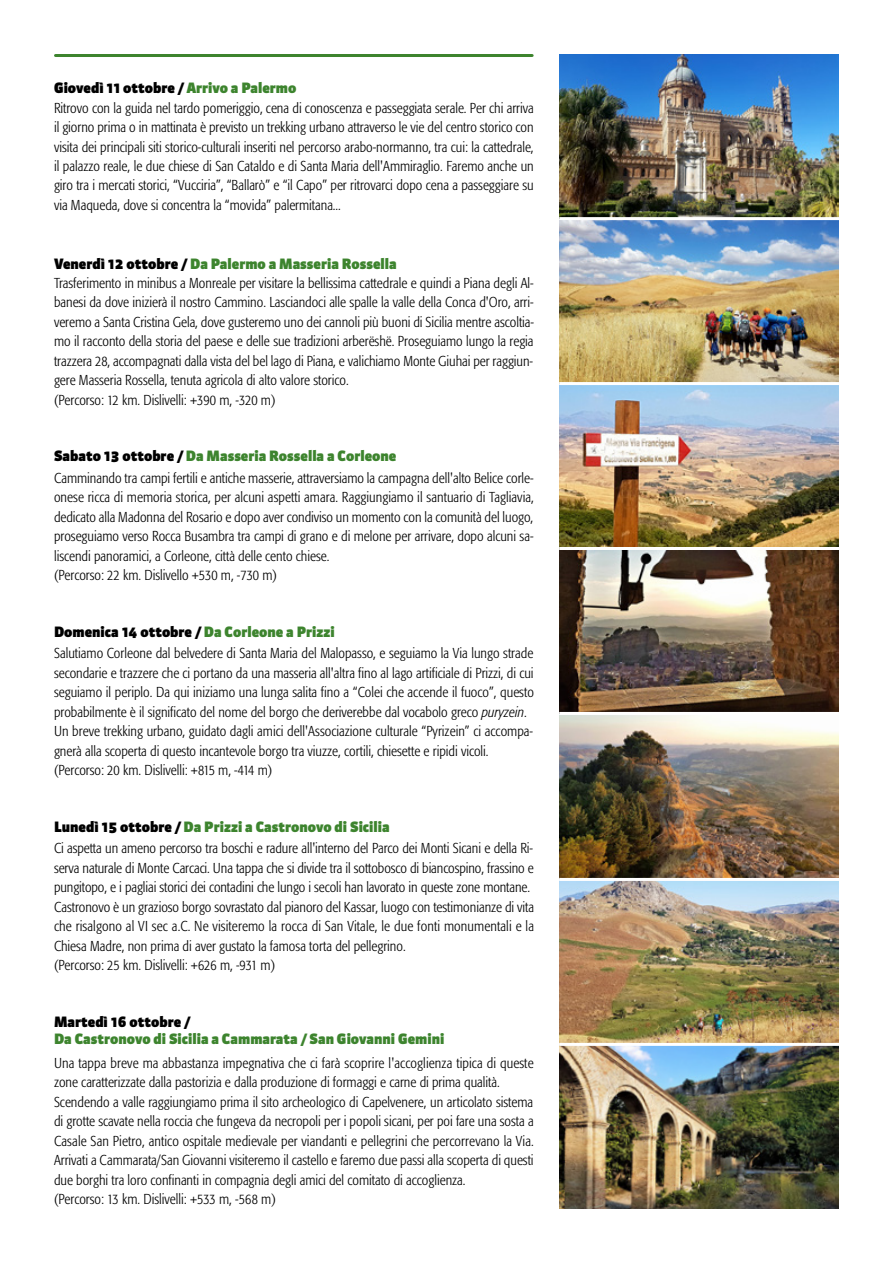
<style>
.page{position:relative;width:893px;height:1263px;background:#fff}
.page>*{position:absolute;margin:0;border:0;box-sizing:border-box;transform-origin:0 0}
.t1{font:300 condensed 14.25px/19.5px "Formata";color:#000}
.t2{font:900 14.25px "Sanuk";color:#3d842e}
.t3{font:900 14.25px "Sanuk";color:#000}
.s1{color:#3d842e}
.s2{color:#000}
.s3{font-style:italic}
</style>
<div class="page">
<img style="left:559px;top:54px;width:280px;height:824px">
<img style="left:559px;top:881px;width:280px;height:328px">
<hr style="left:559px;top:217px;width:280px;height:3px;background:#fff">
<hr style="left:559px;top:382px;width:280px;height:3px;background:#fff">
<hr style="left:559px;top:547px;width:280px;height:3px;background:#fff">
<hr style="left:559px;top:712px;width:280px;height:3px;background:#fff">
<hr style="left:559px;top:1043px;width:280px;height:3px;background:#fff">
<hr style="left:56px;top:54px;width:476px;height:3px;background:#3d842e">
<p class="t3" style="left:54px;top:79px;width:244px">Giovedì 11 ottobre / <span class="s1">Arrivo a Palermo</span></p>
<p class="t1" style="left:54px;top:98px;width:481px;text-align:justify">Ritrovo con la guida nel tardo pomeriggio, cena di conoscenza e passeggiata serale. Per chi arriva il giorno prima o in mattinata è previsto un trekking urbano attraverso le vie del centro storico con visita dei principali siti storico-culturali inseriti nel percorso arabo-normanno, tra cui: la cattedrale, il palazzo reale, le due chiese di San Cataldo e di Santa Maria dell'Ammiraglio. Faremo anche un giro tra i mercati storici, “Vucciria”, “Ballarò” e “il Capo” per ritrovarci dopo cena a passeggiare su via Maqueda, dove si concentra la “movida” palermitana...</p>
<p class="t2" style="left:54px;top:255px;width:344px"><span class="s2">Venerdì 12 ottobre /</span> Da Palermo a Masseria Rossella</p>
<p class="t1" style="left:54px;top:273px;width:482px">Trasferimento in minibus a Monreale per visitare la bellissima cattedrale e quindi a Piana degli Al&shy;banesi da dove inizierà il nostro Cammino. Lasciandoci alle spalle la valle della Conca d'Oro, arri&shy;veremo a Santa Cristina Gela, dove gusteremo uno dei cannoli più buoni di Sicilia mentre ascoltia&shy;mo il racconto della storia del paese e delle sue tradizioni arberëshë. Proseguiamo lungo la regia trazzera 28, accompagnati dalla vista del bel lago di Piana, e valichiamo Monte Giuhai per raggiun&shy;gere Masseria Rossella, tenuta agricola di alto valore storico.<br>(Percorso: 12 km. Dislivelli: +390 m, -320 m)</p>
<p class="t2" style="left:54px;top:447px;width:344px"><span class="s2">Sabato 13 ottobre /</span> Da Masseria Rossella a Corleone</p>
<p class="t1" style="left:54px;top:468px;width:481px">Camminando tra campi fertili e antiche masserie, attraversiamo la campagna dell'alto Belice corle&shy;onese ricca di memoria storica, per alcuni aspetti amara. Raggiungiamo il santuario di Tagliavia, dedicato alla Madonna del Rosario e dopo aver condiviso un momento con la comunità del luogo, proseguiamo verso Rocca Busambra tra campi di grano e di melone per arrivare, dopo alcuni sa&shy;liscendi panoramici, a Corleone, città delle cento chiese.<br>(Percorso: 22 km. Dislivello +530 m, -730 m)</p>
<p class="t3" style="left:54px;top:623px;width:282px">Domenica 14 ottobre / <span class="s1">Da Corleone a Prizzi</span></p>
<p class="t1" style="left:54px;top:644px;width:481px">Salutiamo Corleone dal belvedere di Santa Maria del Malopasso, e seguiamo la Via lungo strade secondarie e trazzere che ci portano da una masseria all'altra fino al lago artificiale di Prizzi, di cui seguiamo il periplo. Da qui iniziamo una lunga salita fino a “Colei che accende il fuoco”, questo probabilmente è il significato del nome del borgo che deriverebbe dal vocabolo greco <span class="s3">puryzein</span>.<br>Un breve trekking urbano, guidato dagli amici dell'Associazione culturale “Pyrizein” ci accompa&shy;gnerà alla scoperta di questo incantevole borgo tra viuzze, cortili, chiesette e ripidi vicoli. (Percorso: 20 km. Dislivelli: +815 m, -414 m)</p>
<p class="t2" style="left:54px;top:818px;width:337px"><span class="s2">Lunedì 15 ottobre /</span> Da Prizzi a Castronovo di Sicilia</p>
<p class="t1" style="left:54px;top:839px;width:482px">Ci aspetta un ameno percorso tra boschi e radure all'interno del Parco dei Monti Sicani e della Ri&shy;serva naturale di Monte Carcaci. Una tappa che si divide tra il sottobosco di biancospino, frassino e pungitopo, e i pagliai storici dei contadini che lungo i secoli han lavorato in queste zone montane.<br>Castronovo è un grazioso borgo sovrastato dal pianoro del Kassar, luogo con testimonianze di vita che risalgono al VI sec a.C. Ne visiteremo la rocca di San Vitale, le due fonti monumentali e la Chiesa Madre, non prima di aver gustato la famosa torta del pellegrino.<br>(Percorso: 25 km. Dislivelli: +626 m, -931 m)</p>
<p class="t3" style="left:54px;top:1013px;width:138px">Martedì 16 ottobre /</p>
<p class="t2" style="left:54px;top:1030px;width:392px">Da Castronovo di Sicilia a Cammarata / San Giovanni Gemini</p>
<p class="t1" style="left:54px;top:1053px;width:481px">Una tappa breve ma abbastanza impegnativa che ci farà scoprire l'accoglienza tipica di queste zone caratterizzate dalla pastorizia e dalla produzione di formaggi e carne di prima qualità.<br>Scendendo a valle raggiungiamo prima il sito archeologico di Capelvenere, un articolato sistema di grotte scavate nella roccia che fungeva da necropoli per i popoli sicani, per poi fare una sosta a Casale San Pietro, antico ospitale medievale per viandanti e pellegrini che percorrevano la Via.<br>Arrivati a Cammarata/San Giovanni visiteremo il castello e faremo due passi alla scoperta di questi due borghi tra loro confinanti in compagnia degli amici del comitato di accoglienza.<br>(Percorso: 13 km. Dislivelli: +533 m, -568 m)</p>
</div>
